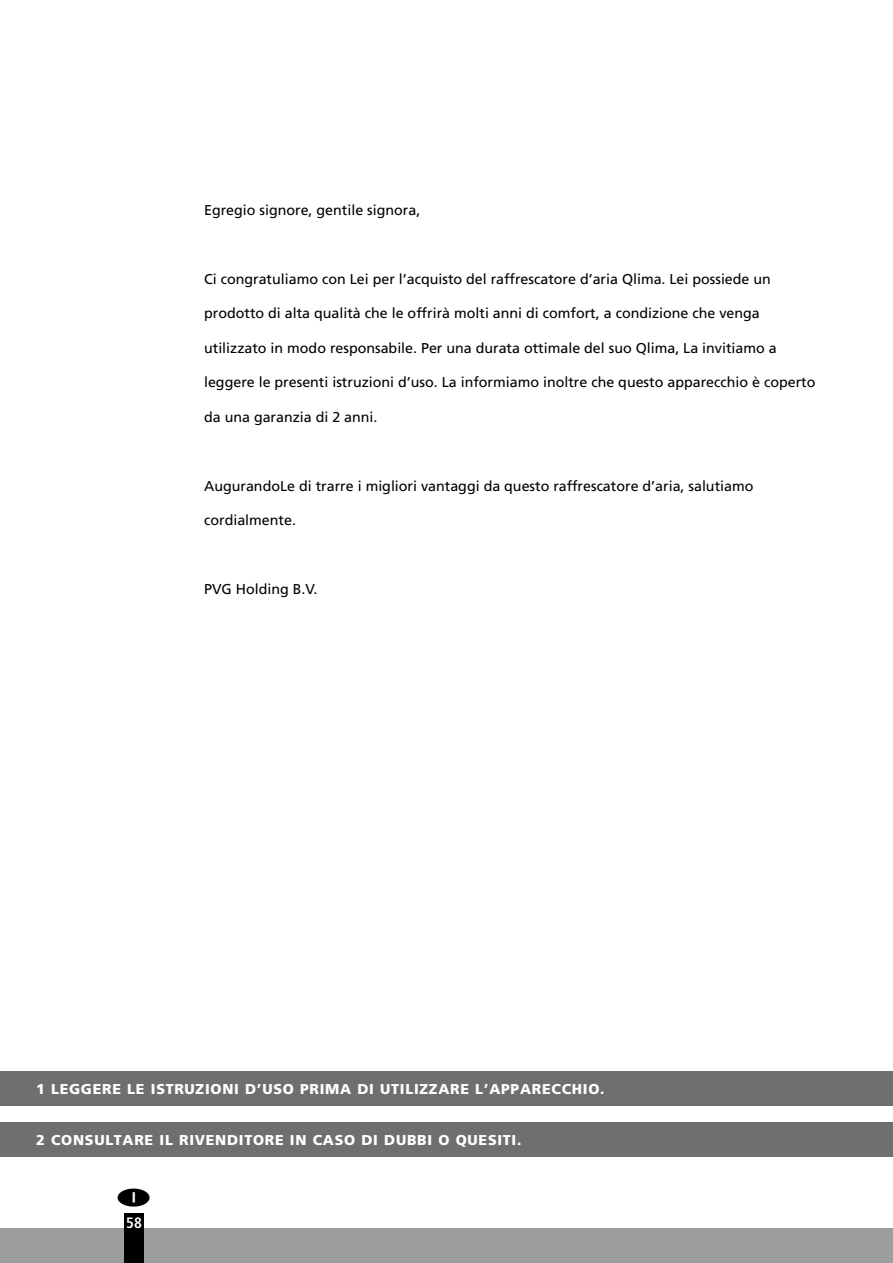
<style>
.page{position:relative;width:893px;height:1263px;background:#fff}
.page>*{position:absolute;margin:0;border:0;box-sizing:border-box;transform-origin:0 0}
.t1{font:700 condensed 15px "Frutiger LT Com";color:#fff}
.t2{font:14.25px "Frutiger LT Com";color:#000}
.t3{font:900 14.25px "Frutiger LT Com";letter-spacing:.05em;color:#fff}
</style>
<div class="page">
<div style="left:0;top:1229px;width:893px;height:34px;background:#9c9d9d"></div>
<div style="left:124px;top:1213px;width:20px;height:50px;background:#000"></div>
<div style="left:0;top:1071px;width:893px;height:35px;background:#6f6f6e"></div>
<div style="left:0;top:1123px;width:893px;height:34px;background:#6f6f6e"></div>
<p class="t2" style="left:204px;top:201px;width:218px">Egregio signore, gentile signora,</p>
<p class="t2" style="left:204px;top:270px;width:568px">Ci congratuliamo con Lei per l’acquisto del raffrescatore d’aria Qlima. Lei possiede un</p>
<p class="t2" style="left:204px;top:305px;width:557px">prodotto di alta qualità che le offrirà molti anni di comfort, a condizione che venga</p>
<p class="t2" style="left:204px;top:339px;width:574px">utilizzato in modo responsabile. Per una durata ottimale del suo Qlima, La invitiamo a</p>
<p class="t2" style="left:204px;top:374px;width:613px">leggere le presenti istruzioni d’uso. La informiamo inoltre che questo apparecchio è coperto</p>
<p class="t2" style="left:204px;top:408px;width:175px">da una garanzia di 2 anni.</p>
<p class="t2" style="left:204px;top:477px;width:551px">AugurandoLe di trarre i migliori vantaggi da questo raffrescatore d’aria, salutiamo</p>
<p class="t2" style="left:204px;top:512px;width:93px">cordialmente.</p>
<p class="t2" style="left:204px;top:581px;width:115px">PVG Holding B.V.</p>
<p class="t3" style="left:36px;top:1080px;width:570px">1 LEGGERE LE ISTRUZIONI D’USO PRIMA DI UTILIZZARE L’APPARECCHIO.</p>
<p class="t3" style="left:36px;top:1131px;width:487px">2 CONSULTARE IL RIVENDITORE IN CASO DI DUBBI O QUESITI.</p>
<p class="t1" style="left:126px;top:1214px;width:17px">58</p>
</div>
